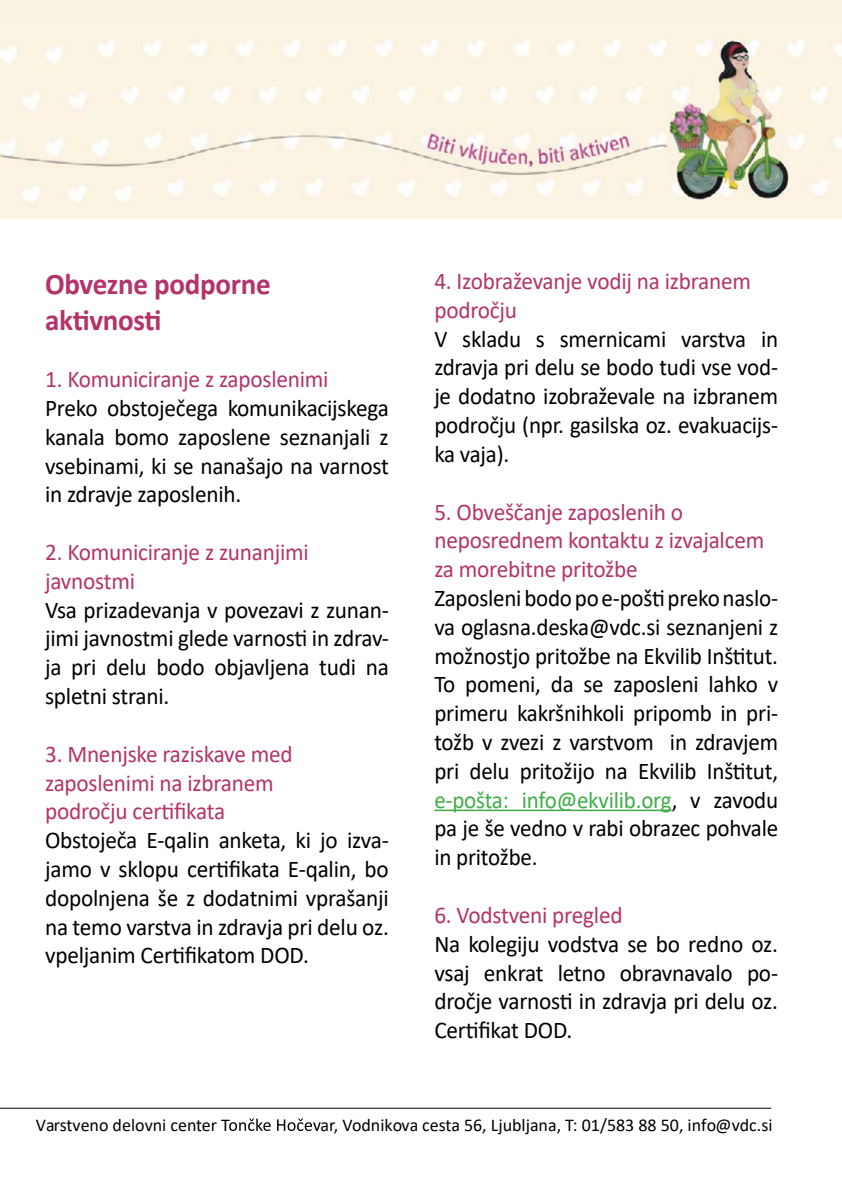
<style>
.page{position:relative;width:842px;height:1191px;background:#fff}
.page>*{position:absolute;margin:0;border:0;box-sizing:border-box;transform-origin:0 0}
.t1{font:700 30px/36px "Calibri";letter-spacing:-.01em;color:#b3346a}
.t2{font:24px/28.8px "Calibri";letter-spacing:-.01em;color:#000;text-align:justify}
.t3{font:24px/28.8px "Calibri";letter-spacing:-.01em;color:#000;text-align:justify;scale:.96 1}
.t4{font:24px/28.8px "Calibri";letter-spacing:-.01em;color:#b3346a}
.t5{font:18px "Calibri";color:#000}
.s1{color:#41ad49}
</style>
<div class="page">
<img style="left:0;top:0;width:842px;height:218px">
<hr style="left:0;top:1107px;width:771px;height:1px;background:#000">
<svg style="left:229px;top:1118px;width:42px;height:13px"></svg>
<svg style="left:277px;top:1118px;width:44px;height:13px"></svg>
<hr style="left:434px;top:809px;width:238px;height:2px;background:#41ad49">
<p class="t1" style="left:45px;top:265px;width:227px">Obvezne podporne aktivnosti</p>
<p class="t4" style="left:45px;top:364px;width:285px">1. Komuniciranje z zaposlenimi</p>
<p class="t2" style="left:45px;top:393px;width:345px">Preko obstoječega komunikacijskega kanala bomo zaposlene seznanjali z vsebinami, ki se nanašajo na varnost in zdravje zaposlenih.</p>
<p class="t4" style="left:45px;top:537px;width:265px">2. Komuniciranje z zunanjimi javnostmi</p>
<p class="t2" style="left:45px;top:594px;width:345px">Vsa prizadevanja v povezavi z zunan&shy;jimi javnostmi glede varnosti in zdrav&shy;ja pri delu bodo objavljena tudi na spletni strani.</p>
<p class="t4" style="left:45px;top:738px;width:249px">3. Mnenjske raziskave med zaposlenimi na izbranem področju certifikata</p>
<p class="t2" style="left:45px;top:825px;width:345px">Obstoječa E-qalin anketa, ki jo izva&shy;jamo v sklopu certifikata E-qalin, bo dopolnjena še z dodatnimi vprašanji na temo varstva in zdravja pri delu oz. vpeljanim Certifikatom DOD.</p>
<p class="t4" style="left:434px;top:266px;width:318px">4. Izobraževanje vodij na izbranem področju</p>
<p class="t3" style="left:434px;top:324px;width:360px">V skladu s smernicami varstva in zdravja pri delu se bodo tudi vse vod&shy;je dodatno izobraževale na izbranem področju (npr. gasilska oz. evakuacijs&shy;ka vaja).</p>
<p class="t4" style="left:434px;top:496px;width:331px">5. Obveščanje zaposlenih o neposrednem kontaktu z izvajalcem za morebitne pritožbe</p>
<p class="t3" style="left:434px;top:583px;width:360px">Zaposleni bodo po e-pošti preko naslo&shy;va oglasna.deska@vdc.si seznanjeni z možnostjo pritožbe na Ekvilib Inštitut.<br>To pomeni, da se zaposleni lahko v primeru kakršnihkoli pripomb in pri&shy;tožb v zvezi z varstvom in zdravjem pri delu pritožijo na Ekvilib Inštitut, <span class="s1">e-pošta: info@ekvilib.org</span>, v zavodu pa je še vedno v rabi obrazec pohvale in pritožbe.</p>
<p class="t4" style="left:434px;top:900px;width:190px">6. Vodstveni pregled</p>
<p class="t2" style="left:434px;top:928px;width:345px">Na kolegiju vodstva se bo redno oz. vsaj enkrat letno obravnavalo po&shy;dročje varnosti in zdravja pri delu oz.<br>Certifikat DOD.</p>
<p class="t5" style="left:36px;top:1112px;width:196px">Varstveno delovni center T</p>
<p class="t5" style="left:321px;top:1112px;width:453px">ar, Vodnikova cesta 56, Ljubljana, T: 01/583 88 50, info@vdc.si</p>
</div>
